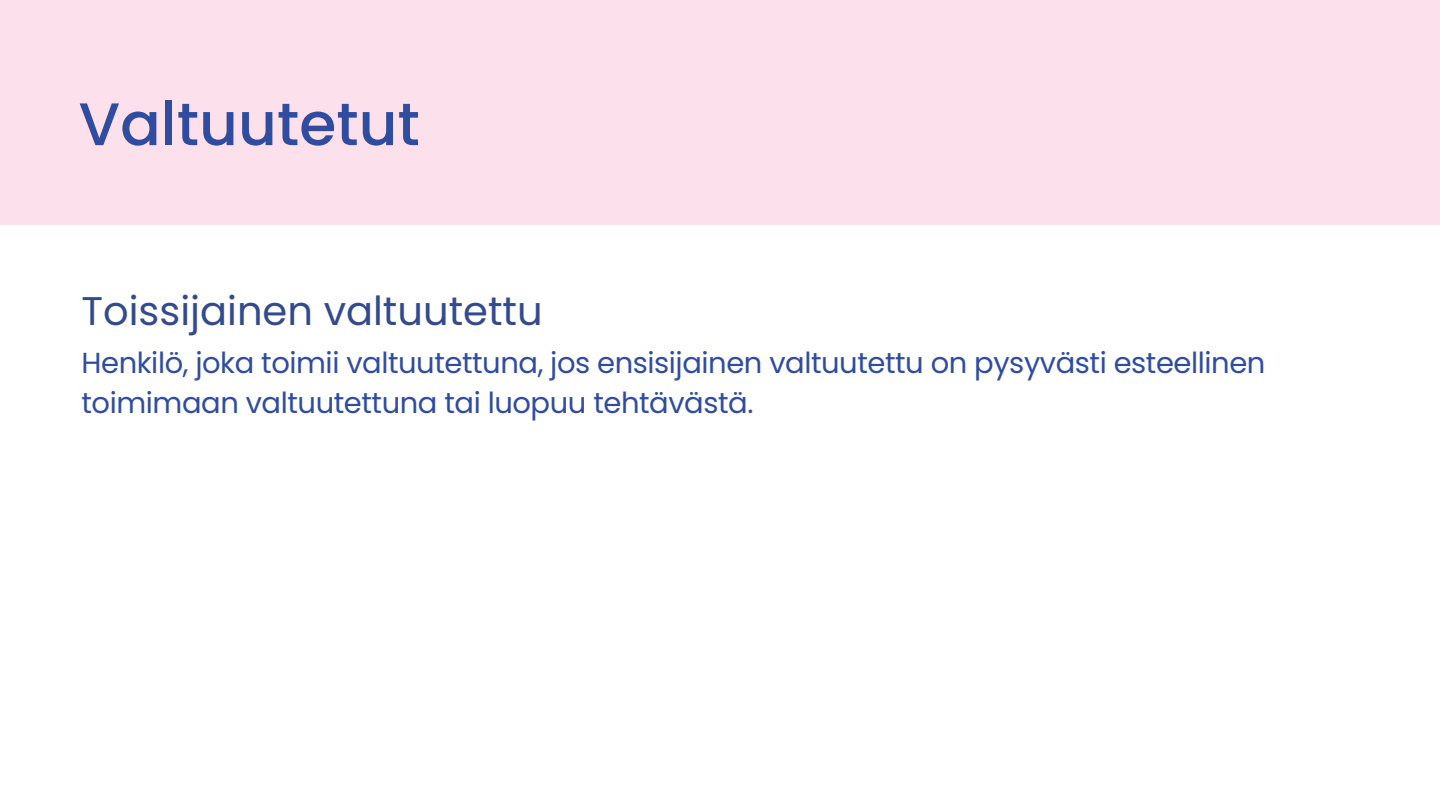
<style>
.page{position:relative;width:1440px;height:810px;background:#fff}
.page>*{position:absolute;margin:0;border:0;box-sizing:border-box;transform-origin:0 0}
.t1{font:500 60px "Poppins";color:#2f4ca0}
.t2{font:40px "Poppins";color:#334a8c}
.t3{font:29px/40.5px "Poppins";letter-spacing:-.015em;color:#2f4ca0}
</style>
<div class="page">
<div style="left:0;top:0;width:1440px;height:225px;background:#fce0eb"></div>
<p class="t1" style="left:79px;top:82px;width:343px">Valtuutetut</p>
<p class="t2" style="left:82px;top:283px;width:463px">Toissijainen valtuutettu</p>
<p class="t3" style="left:82px;top:342px;width:1185px">Henkilö, joka toimii valtuutettuna, jos ensisijainen valtuutettu on pysyvästi esteellinen toimimaan valtuutettuna tai luopuu tehtävästä.</p>
</div>
